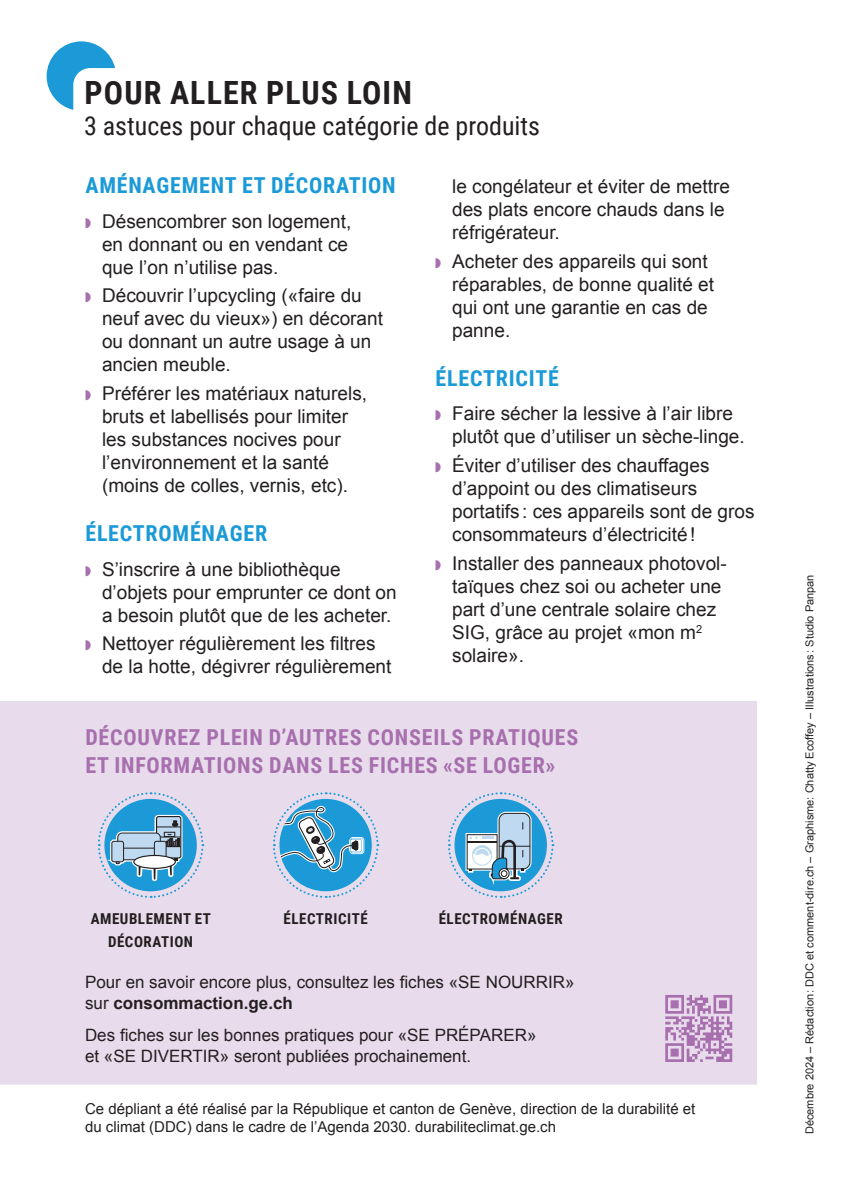
<style>
.page{position:relative;width:842px;height:1191px;background:#fff}
.page>*{position:absolute;margin:0;border:0;box-sizing:border-box;transform-origin:0 0}
.t1{font:700 32px "Roboto Condensed";letter-spacing:.035em;color:#231f20}
.t2{font:26px "Roboto Condensed";color:#231f20}
.t3{font:700 22px/28px "Roboto Condensed";letter-spacing:.035em;color:#a76fae}
.t4{font:700 22px "Roboto Condensed";letter-spacing:.035em;color:#1b9ad7}
.t5{font:19px/23px "Arial";color:#231f20}
.t6{font:17px/21px "Arial";color:#231f20}
.t7{font:15px/18px "Arial";color:#231f20}
.t8{font:700 15px/23px "Roboto Condensed";letter-spacing:.035em;color:#231f20;text-align:center}
.t9{font:11px "Arial";color:#231f20}
.s1{color:#a76fae}
.s2{font-weight:700}
</style>
<div class="page">
<div style="left:0;top:701px;width:757px;height:383px;background:#e8dcec"></div>
<svg style="left:47px;top:41px;width:68px;height:69px"></svg>
<svg style="left:665px;top:995px;width:67px;height:67px;background:#c5a1ca"></svg>
<svg style="left:97px;top:791px;width:107px;height:108px;background:#90bbdb"></svg>
<div style="left:134px;top:855px;width:41px;height:13px;background:#fff;border-radius:50%"></div>
<div style="left:133px;top:855px;width:43px;height:14px;border:1px solid #231f20;border-radius:50%"></div>
<svg style="left:447px;top:791px;width:107px;height:108px;background:#98bfdc"></svg>
<div style="left:472px;top:845px;width:20px;height:20px;border:1px solid #bed9f0;border-radius:50%"></div>
<svg style="left:272px;top:791px;width:107px;height:108px;background:#84b8da"></svg>
<h1 class="t1" style="left:85px;top:70px;width:329px">POUR ALLER PLUS LOIN</h1>
<h2 class="t2" style="left:84px;top:108px;width:458px">3 astuces pour chaque catégorie de produits</h2>
<p class="t4" style="left:85px;top:170px;width:312px">AMÉNAGEMENT ET DÉCORATION</p>
<p class="t5" style="left:102px;top:210px;width:251px;text-indent:-17px"><span class="s1">◗</span> Désencombrer son logement, en donnant ou en vendant ce que l’on n’utilise pas.</p>
<p class="t5" style="left:102px;top:284px;width:282px;text-indent:-17px"><span class="s1">◗</span> Découvrir l’upcycling («faire du neuf avec du vieux») en décorant ou donnant un autre usage à un ancien meuble.</p>
<p class="t5" style="left:102px;top:382px;width:267px;text-indent:-17px"><span class="s1">◗</span> Préférer les matériaux naturels, bruts et labellisés pour limiter les substances nocives pour l’environnement et la santé (moins de colles, vernis, etc).</p>
<p class="t4" style="left:85px;top:518px;width:183px">ÉLECTROMÉNAGER</p>
<p class="t5" style="left:102px;top:558px;width:296px;text-indent:-17px"><span class="s1">◗</span> S’inscrire à une bibliothèque d’objets pour emprunter ce dont on a besoin plutôt que de les acheter.</p>
<p class="t5" style="left:102px;top:632px;width:291px;text-indent:-17px"><span class="s1">◗</span> Nettoyer régulièrement les filtres de la hotte, dégivrer régulièrement</p>
<p class="t5" style="left:452px;top:175px;width:279px">le congélateur et éviter de mettre des plats encore chauds dans le réfrigérateur.</p>
<p class="t5" style="left:452px;top:250px;width:263px;text-indent:-17px"><span class="s1">◗</span> Acheter des appareils qui sont réparables, de bonne qualité et qui ont une garantie en cas de panne.</p>
<p class="t4" style="left:436px;top:363px;width:125px">ÉLECTRICITÉ</p>
<p class="t5" style="left:452px;top:402px;width:294px;text-indent:-17px"><span class="s1">◗</span> Faire sécher la lessive à l’air libre plutôt que d’utiliser un sèche-linge.</p>
<p class="t5" style="left:452px;top:454px;width:304px;text-indent:-17px"><span class="s1">◗</span> Éviter d’utiliser des chauffages d’appoint ou des climatiseurs portatifs: ces appareils sont de gros consommateurs d’électricité!</p>
<p class="t5" style="left:452px;top:552px;width:276px;text-indent:-17px"><span class="s1">◗</span> Installer des panneaux photovol&shy;taïques chez soi ou acheter une part d’une centrale solaire chez<br>SIG, grâce au projet «mon m<sup>2 </sup>solaire».</p>
<p class="t3" style="left:85px;top:722px;width:494px">DÉCOUVREZ PLEIN D’AUTRES CONSEILS PRATIQUES<br>ET INFORMATIONS DANS LES FICHES «SE LOGER»</p>
<p class="t8" style="left:91px;top:906px;width:122px">AMEUBLEMENT ET<br>DÉCORATION</p>
<p class="t8" style="left:284px;top:906px;width:86px">ÉLECTRICITÉ</p>
<p class="t8" style="left:439px;top:906px;width:125px">ÉLECTROMÉNAGER</p>
<p class="t6" style="left:85px;top:971px;width:491px">Pour en savoir encore plus, consultez les fiches «SE NOURRIR» sur <span class="s2">consommaction.ge.ch</span></p>
<p class="t6" style="left:85px;top:1024px;width:453px">Des fiches sur les bonnes pratiques pour «SE PRÉPARER» et «SE DIVERTIR» seront publiées prochainement.</p>
<p class="t7" style="left:85px;top:1100px;width:612px">Ce dépliant a été réalisé par la République et canton de Genève, direction de la durabilité et du climat (DDC) dans le cadre de l’Agenda 2030. durabiliteclimat.ge.ch</p>
<p class="t9" style="left:802px;top:1134px;width:561px;rotate:-90deg">Décembre 2024 – Rédaction: DDC et comment-dire.ch – Graphisme: Chatty Ecoffey – Illustrations : Studio Panpan</p>
</div>
